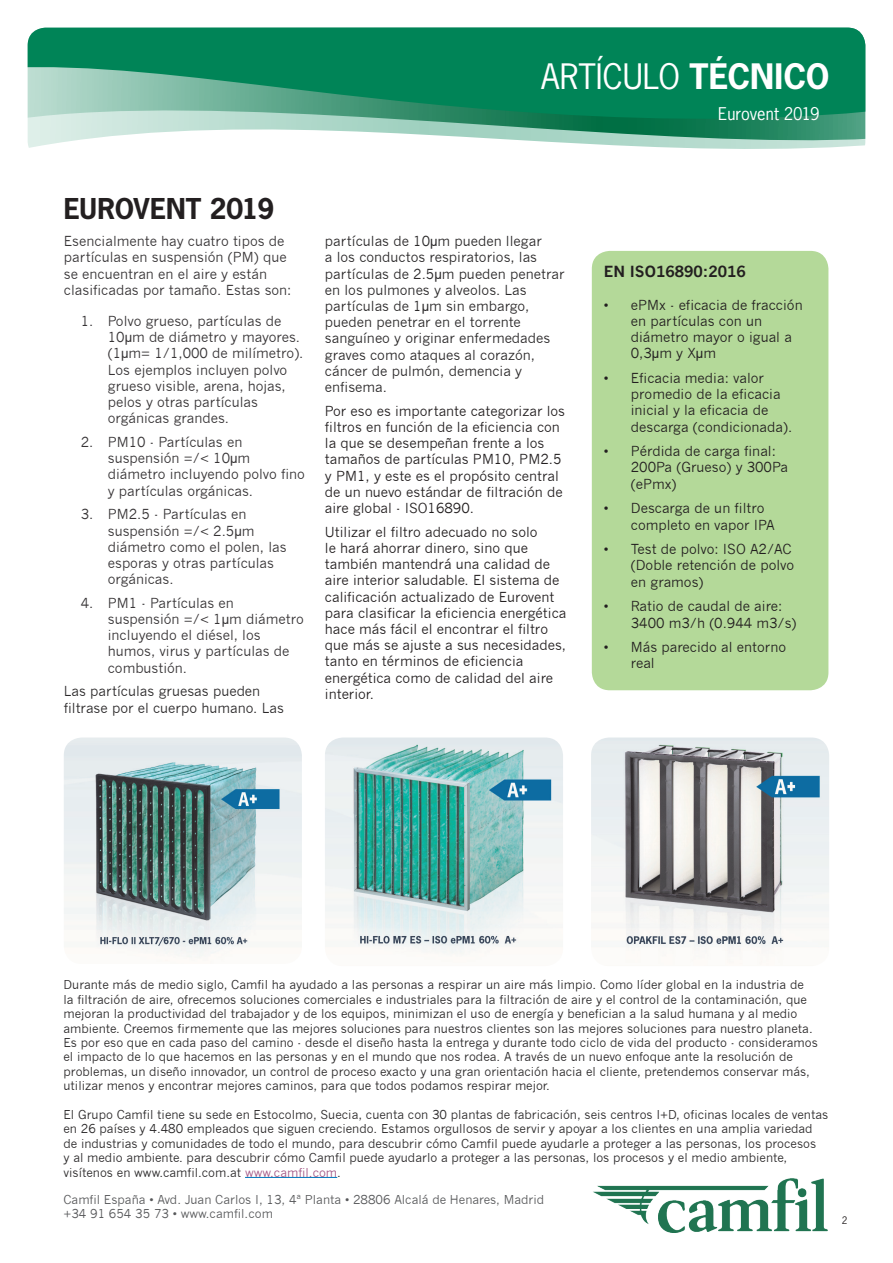
<style>
.page{position:relative;width:893px;height:1263px;background:#fff}
.page>*{position:absolute;margin:0;border:0;box-sizing:border-box;transform-origin:0 0}
.t1{font:33px "News Gothic Std";letter-spacing:-.005em;color:#fff}
.t2{font:700 27px "News Gothic Std";letter-spacing:-.01em;color:#231f20}
.t3{font:16.5px "News Gothic Std";letter-spacing:-.005em;color:#fff}
.t4{font:700 15px "News Gothic";color:#231f20}
.t5{font:13.5px/16.2px "News Gothic";color:#231f20}
.t6{font:13.5px/16.2px "News Gothic";color:#363335}
.t7{font:13.5px/16.2px "News Gothic";color:#2a2829}
.t8{font:12px/14.4px "News Gothic";color:#2a2829}
.t9{font:12px/14.4px "News Gothic";color:#57585a}
.t10{font:9.75px "News Gothic Std";color:#231f20}
.s1{font-weight:700}
.s2{color:#a25584}
</style>
<div class="page">
<hr style="left:245px;top:1177px;width:92px;height:1px;background:#0076bc">
<img style="left:593px;top:1178px;width:235px;height:55px">
<img style="left:64px;top:737px;width:238px;height:222px">
<img style="left:325px;top:737px;width:238px;height:217px">
<img style="left:591px;top:737px;width:238px;height:225px">
<div style="left:592px;top:251px;width:236px;height:439px;background:#b4d999;border-radius:18px"></div>
<svg style="left:28px;top:28px;width:837px;height:120px;fill:#008457"></svg>
<h1 class="t1" style="left:541px;top:56px;width:290px">ARTÍCULO <span class="s1">TÉCNICO</span></h1>
<h3 class="t3" style="left:718px;top:103px;width:103px">Eurovent 2019</h3>
<h2 class="t2" style="left:64px;top:191px;width:212px">EUROVENT 2019</h2>
<p class="t6" style="left:64px;top:233px;width:229px">Esencialmente hay cuatro tipos de partículas en suspensión (PM) que se encuentran en el aire y están clasificadas por tamaño. Estas son:</p>
<p class="t6" style="left:108px;top:313px;width:197px;text-indent:-27px">1. Polvo grueso, partículas de<br>10µm de diámetro y mayores. (1µm= 1/1,000 de milímetro).<br>Los ejemplos incluyen polvo grueso visible, arena, hojas, pelos y otras partículas orgánicas grandes.</p>
<p class="t6" style="left:108px;top:434px;width:199px;text-indent:-27px">2. PM10 - Partículas en suspensión =/&lt; 10µm diámetro incluyendo polvo fino y partículas orgánicas.</p>
<p class="t6" style="left:108px;top:506px;width:180px;text-indent:-27px">3. PM2.5 - Partículas en suspensión =/&lt; 2.5µm diámetro como el polen, las esporas y otras partículas orgánicas.</p>
<p class="t6" style="left:108px;top:595px;width:198px;text-indent:-27px">4. PM1 - Partículas en suspensión =/&lt; 1µm diámetro incluyendo el diésel, los humos, virus y partículas de combustión.</p>
<p class="t7" style="left:64px;top:683px;width:222px">Las partículas gruesas pueden filtrase por el cuerpo humano. Las</p>
<p class="t7" style="left:325px;top:233px;width:241px">partículas de 10µm pueden llegar<br>a los conductos respiratorios, las partículas de 2.5µm pueden penetrar en los pulmones y alveolos. Las partículas de 1µm sin embargo, pueden penetrar en el torrente sanguíneo y originar enfermedades graves como ataques al corazón, cáncer de pulmón, demencia y enfisema.</p>
<p class="t5" style="left:325px;top:403px;width:242px">Por eso es importante categorizar los filtros en función de la eficiencia con la que se desempeñan frente a los tamaños de partículas PM10, PM2.5 y PM1, y este es el propósito central de un nuevo estándar de filtración de aire global - ISO16890.</p>
<p class="t5" style="left:325px;top:524px;width:243px">Utilizar el filtro adecuado no solo<br>le hará ahorrar dinero, sino que también mantendrá una calidad de aire interior saludable. El sistema de calificación actualizado de Eurovent para clasificar la eficiencia energética hace más fácil el encontrar el filtro que más se ajuste a sus necesidades, tanto en términos de eficiencia energética como de calidad del aire interior.</p>
<p class="t4" style="left:604px;top:262px;width:144px">EN ISO16890:2016</p>
<p class="t5" style="left:631px;top:297px;width:173px;text-indent:-27px">• ePMx - eficacia de fracción en partículas con un diámetro mayor o igual a<br>0,3µm y Xµm</p>
<p class="t5" style="left:631px;top:370px;width:163px;text-indent:-27px">• Eficacia media: valor promedio de la eficacia inicial y la eficacia de descarga (condicionada).</p>
<p class="t5" style="left:631px;top:443px;width:159px;text-indent:-27px">• Pérdida de carga final:<br>200Pa (Grueso) y 300Pa (ePmx)</p>
<p class="t5" style="left:631px;top:500px;width:145px;text-indent:-27px">• Descarga de un filtro completo en vapor IPA</p>
<p class="t5" style="left:631px;top:541px;width:165px;text-indent:-27px">• Test de polvo: ISO A2/AC (Doble retención de polvo en gramos)</p>
<p class="t5" style="left:631px;top:598px;width:167px;text-indent:-27px">• Ratio de caudal de aire:<br>3400 m3/h (0.944 m3/s)</p>
<p class="t5" style="left:631px;top:639px;width:157px;text-indent:-27px">• Más parecido al entorno real</p>
<p class="t8" style="left:63px;top:978px;width:756px">Durante más de medio siglo, Camfil ha ayudado a las personas a respirar un aire más limpio. Como líder global en la industria de<br>la filtración de aire, ofrecemos soluciones comerciales e industriales para la filtración de aire y el control de la contaminación, que mejoran la productividad del trabajador y de los equipos, minimizan el uso de energía y benefician a la salud humana y al medio ambiente. Creemos firmemente que las mejores soluciones para nuestros clientes son las mejores soluciones para nuestro planeta.<br>Es por eso que en cada paso del camino - desde el diseño hasta la entrega y durante todo ciclo de vida del producto - consideramos el impacto de lo que hacemos en las personas y en el mundo que nos rodea. A través de un nuevo enfoque ante la resolución de problemas, un diseño innovador, un control de proceso exacto y una gran orientación hacia el cliente, pretendemos conservar más, utilizar menos y encontrar mejores caminos, para que todos podamos respirar mejor.</p>
<p class="t8" style="left:63px;top:1107px;width:766px">El Grupo Camfil tiene su sede en Estocolmo, Suecia, cuenta con 30 plantas de fabricación, seis centros I+D, oficinas locales de ventas en 26 países y 4.480 empleados que siguen creciendo. Estamos orgullosos de servir y apoyar a los clientes en una amplia variedad de industrias y comunidades de todo el mundo, para descubrir cómo Camfil puede ayudarle a proteger a las personas, los procesos<br>y al medio ambiente. para descubrir cómo Camfil puede ayudarlo a proteger a las personas, los procesos y el medio ambiente, visítenos en www.camfil.com.at <span class="s2">www.camfil.com</span>.</p>
<p class="t9" style="left:63px;top:1192px;width:482px">Camfil España • Avd. Juan Carlos I, 13, 4ª Planta • 28806 Alcalá de Henares, Madrid +34 91 654 35 73 • www.camfil.com</p>
<p class="t10" style="left:842px;top:1214px;width:7px">2</p>
</div>
